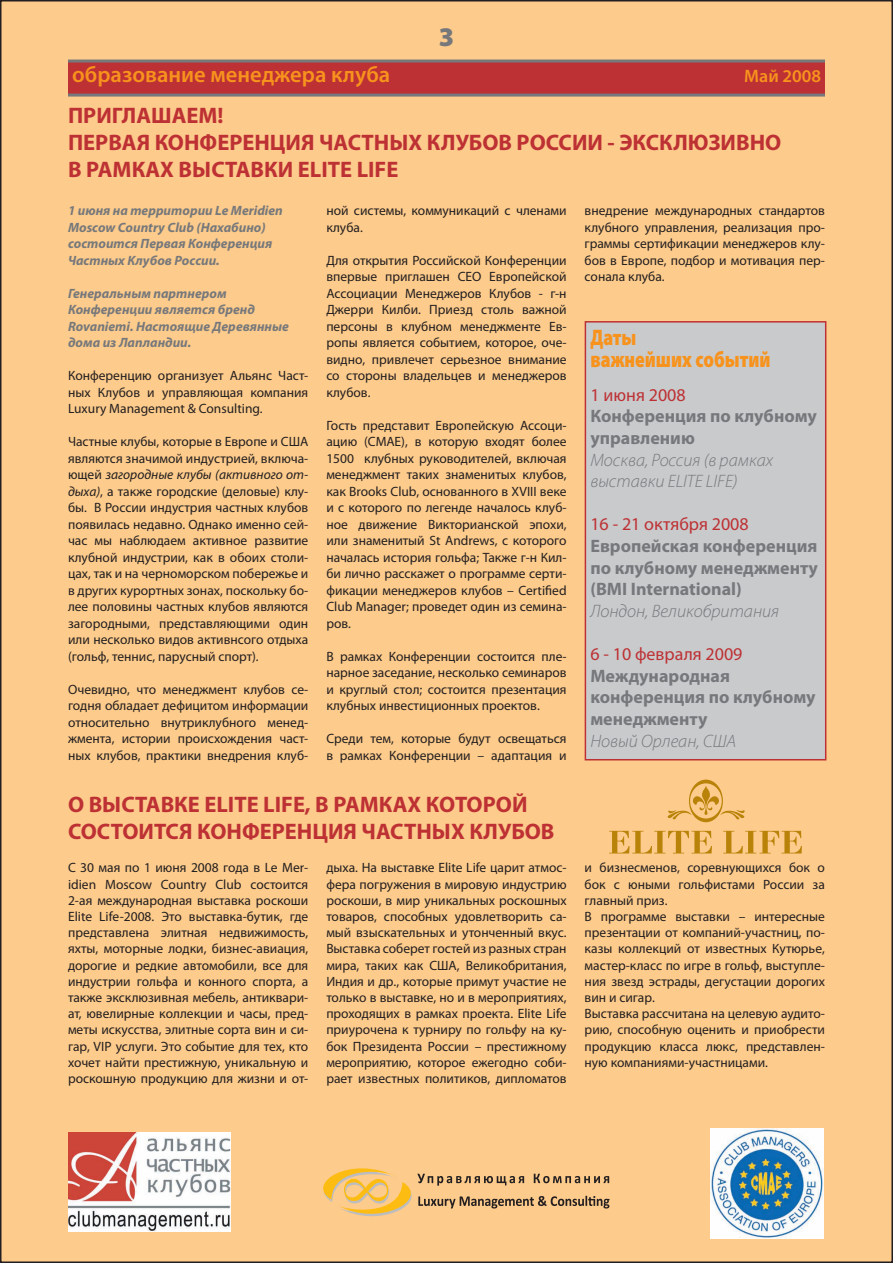
<style>
.page{position:relative;width:893px;height:1263px;background:#fff}
.page>*{position:absolute;margin:0;border:0;box-sizing:border-box;transform-origin:0 0}
.t1{font:900 27px "Myriad Pro";color:#76787b}
.t2{font:700 22.5px/27px "Myriad Pro";color:#bd3134}
.t3{font:600 22.5px "Myriad Pro";color:#f7931d}
.t4{font:900 22.5px/21.6px "Myriad Pro";color:#f7931d;scale:.8 1}
.t5{font:700 18px/21.6px "Myriad Pro";color:#76787b}
.t6{font:italic 300 18px/21.6px "Myriad Pro";color:#76787b}
.t7{font:18px "Myriad Pro";color:#bd3134}
.t8{font:600 18px "Myriad Pro";color:#f7931d}
.t9{font:13.5px/16.5px "Myriad Pro";color:#231f20;text-align:justify}
.t10{font:italic 700 13.5px/16.5px "Myriad Pro";color:#76787b}
.s1{font-style:italic}
</style>
<div class="page">
<div style="left:1px;top:1px;width:891px;height:1261px;background:#fdcb8b"></div>
<div style="left:68px;top:61px;width:757px;height:35px;background:#bd3134"></div>
<hr style="left:68px;top:60px;width:757px;height:3px;background:#76787b">
<hr style="left:68px;top:94px;width:757px;height:3px;background:#76787b">
<img style="left:68px;top:1133px;width:162px;height:98px">
<img style="left:711px;top:1128px;width:113px;height:110px">
<div style="left:585px;top:322px;width:241px;height:438px;background:#c9cacc"></div>
<div style="left:585px;top:321px;width:241px;height:439px;border:2px solid #bd3134"></div>
<svg style="left:667px;top:780px;width:78px;height:42px"></svg>
<svg style="left:609px;top:831px;width:103px;height:22px"></svg>
<svg style="left:723px;top:831px;width:79px;height:22px"></svg>
<svg style="left:323px;top:1168px;width:286px;height:49px"></svg>
<h1 class="t1" style="left:439px;top:21px;width:17px">3</h1>
<h2 class="t3" style="left:72px;top:62px;width:319px">образование менеджера клуба</h2>
<h3 class="t8" style="left:744px;top:66px;width:78px">Май 2008</h3>
<h2 class="t2" style="left:68px;top:102px;width:715px">ПРИГЛАШАЕМ!<br>ПЕРВАЯ КОНФЕРЕНЦИЯ ЧАСТНЫХ КЛУБОВ РОССИИ - ЭКСКЛЮЗИВНО<br>В РАМКАХ ВЫСТАВКИ ELITE LIFE</h2>
<p class="t10" style="left:68px;top:203px;width:216px">1 июня на территории Le Meridien<br>Moscow Country Club (Нахабино) состоится Первая Конференция<br>Частных Клубов России.</p>
<p class="t10" style="left:68px;top:285px;width:222px">Генеральным партнером<br>Конференции является бренд<br>Rovaniemi. Настоящие Деревянные дома из Лапландии.</p>
<p class="t9" style="left:68px;top:368px;width:242px">Конференцию организует Альянс Част&shy;ных Клубов и управляющая компания Luxury Management &amp; Consulting.</p>
<p class="t9" style="left:68px;top:434px;width:242px">Частные клубы, которые в Европе и США являются значимой индустрией, включа&shy;ющей <span class="s1">загородные клубы (активного от&shy;дыха)</span>, а также городские (деловые) клу&shy;бы. В России индустрия частных клубов появилась недавно. Однако именно сей&shy;час мы наблюдаем активное развитие клубной индустрии, как в обоих столи&shy;цах, так и на черноморском побережье и в других курортных зонах, поскольку бо&shy;лее половины частных клубов являются загородными, представляющими один или несколько видов активнсого отдыха (гольф, теннис, парусный спорт).</p>
<p class="t9" style="left:68px;top:681px;width:242px">Очевидно, что менеджмент клубов се&shy;годня обладает дефицитом информации относительно внутриклубного менед&shy;жмента, истории происхождения част&shy;ных клубов, практики внедрения клуб-</p>
<p class="t9" style="left:326px;top:203px;width:242px">ной системы, коммуникаций с членами клуба.</p>
<p class="t9" style="left:326px;top:252px;width:242px">Для открытия Российской Конференции впервые приглашен CEO Европейской Ассоциации Менеджеров Клубов - г-н Джерри Килби. Приезд столь важной персоны в клубном менеджменте Ев&shy;ропы является событием, которое, оче&shy;видно, привлечет серьезное внимание со стороны владельцев и менеджеров клубов.</p>
<p class="t9" style="left:326px;top:417px;width:242px">Гость представит Европейскую Ассоци&shy;ацию (CMAE), в которую входят более 1500 клубных руководителей, включая менеджмент таких знаменитых клубов, как Brooks Club, основанного в XVIII веке и с которого по легенде началось клуб&shy;ное движение Викторианской эпохи, или знаменитый St Andrews, с которого началась история гольфа; Также г-н Кил&shy;би лично расскажет о программе серти&shy;фикации менеджеров клубов – Certified Club Manager; проведет один из семина&shy;ров.</p>
<p class="t9" style="left:326px;top:648px;width:242px">В рамках Конференции состоится пле&shy;нарное заседание, несколько семинаров и круглый стол; состоится презентация клубных инвестиционных проектов.</p>
<p class="t9" style="left:326px;top:731px;width:242px">Среди тем, которые будут освещаться в рамках Конференции – адаптация и</p>
<h2 class="t2" style="left:68px;top:791px;width:488px">О ВЫСТАВКЕ ELITE LIFE, В РАМКАХ КОТОРОЙ<br>СОСТОИТСЯ КОНФЕРЕНЦИЯ ЧАСТНЫХ КЛУБОВ</h2>
<p class="t9" style="left:68px;top:860px;width:242px">С 30 мая по 1 июня 2008 года в Le Mer&shy;idien Moscow Country Club состоится 2-ая международная выставка роскоши Elite Life-2008. Это выставка-бутик, где представлена элитная недвижимость, яхты, моторные лодки, бизнес-авиация, дорогие и редкие автомобили, все для индустрии гольфа и конного спорта, а также эксклюзивная мебель, антиквари&shy;ат, ювелирные коллекции и часы, пред&shy;меты искусства, элитные сорта вин и си&shy;гар, VIP услуги. Это событие для тех, кто хочет найти престижную, уникальную и роскошную продукцию для жизни и от-</p>
<p class="t9" style="left:326px;top:860px;width:242px">дыха. На выставке Elite Life царит атмос&shy;фера погружения в мировую индустрию роскоши, в мир уникальных роскошных товаров, способных удовлетворить са&shy;мый взыскательных и утонченный вкус.<br>Выставка соберет гостей из разных стран мира, таких как США, Великобритания, Индия и др., которые примут участие не только в выставке, но и в мероприятиях, проходящих в рамках проекта. Elite Life приурочена к турниру по гольфу на ку&shy;бок Президента России – престижному мероприятию, которое ежегодно соби&shy;рает известных политиков, дипломатов</p>
<p class="t9" style="left:585px;top:860px;width:242px;text-align:left">и бизнесменов, соревнующихся бок о бок с юными гольфистами России за главный приз.<br>В программе выставки – интересные презентации от компаний-участниц, по&shy;казы коллекций от известных Кутюрье, мастер-класс по игре в гольф, выступле&shy;ния звезд эстрады, дегустации дорогих вин и сигар.<br>Выставка рассчитана на целевую аудито&shy;рию, способную оценить и приобрести продукцию класса люкс, представлен&shy;ную компаниями-участницами.</p>
<p class="t9" style="left:585px;top:203px;width:242px">внедрение международных стандартов клубного управления, реализация про&shy;граммы сертификации менеджеров клу&shy;бов в Европе, подбор и мотивация пер&shy;сонала клуба.</p>
<h2 class="t4" style="left:590px;top:327px;width:227px">Даты<br>важнейших событий</h2>
<h3 class="t7" style="left:590px;top:385px;width:97px">1 июня 2008</h3>
<h3 class="t5" style="left:590px;top:406px;width:228px">Конференция по клубному управлению</h3>
<h3 class="t6" style="left:590px;top:449px;width:184px">Москва, Россия (в рамках выставки ELITE LIFE)</h3>
<h3 class="t7" style="left:590px;top:515px;width:160px">16 - 21 октября 2008</h3>
<h3 class="t5" style="left:590px;top:535px;width:229px;text-align:justify">Европейская конференция по клубному менеджменту (BMI International)</h3>
<h3 class="t6" style="left:590px;top:601px;width:190px">Лондон, Великобритания</h3>
<h3 class="t7" style="left:590px;top:644px;width:154px">6 - 10 февраля 2009</h3>
<h3 class="t5" style="left:590px;top:665px;width:227px">Международная конференция по клубному менеджменту</h3>
<h3 class="t6" style="left:590px;top:730px;width:147px">Новый Орлеан, США</h3>
</div>
